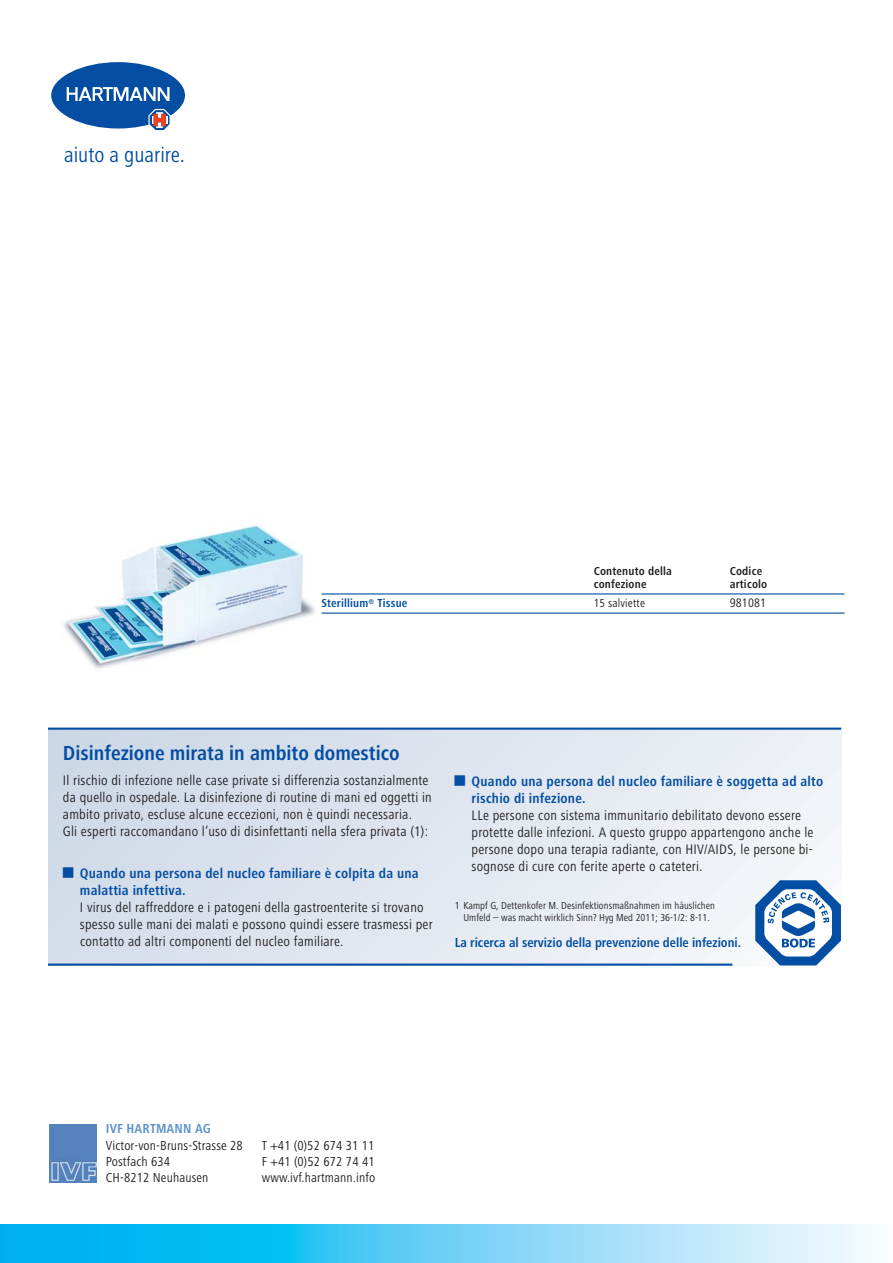
<style>
.page{position:relative;width:893px;height:1263px;background:#fff}
.page>*{position:absolute;margin:0;border:0;box-sizing:border-box;transform-origin:0 0}
.t1{font:22.05px "Hartmann";color:#034ea2}
.t2{font:21px "Hartmann Bold+FEJDZK";color:#034ea2}
.t3{font:14.25px/17.1px "Hartmann Regular+SCCFYK";letter-spacing:.015em;color:#231f20}
.t4{font:14.25px/17.1px "Hartmann Bold+FEJDZK";letter-spacing:.015em;color:#034ea2}
.t5{font:13.5px/16.2px "Hartmann";letter-spacing:.01em;color:#231f20}
.t6{font:13.5px "Hartmann Bold+FEJDZK";color:#034ea2}
.t7{font:700 13.5px "Hartmann";letter-spacing:.01em;color:#5a91cc}
.t8{font:12.75px "Hartmann";letter-spacing:.015em;color:#231f20}
.t9{font:700 12px "Hartmann";letter-spacing:.015em;color:#231f20}
.t10{font:700 12px "Hartmann";letter-spacing:.015em;color:#034ea2}
.t11{font:12px "Hartmann";letter-spacing:.015em;color:#231f20}
.t12{font:10.5px/12.6px "Hartmann Regular+SCCFYK";letter-spacing:.005em;color:#231f20;text-align:center}
</style>
<div class="page">
<div style="left:49px;top:728px;width:792px;height:237px;background:linear-gradient(to right,#d0d9e7,#f3f5f8)"></div>
<hr style="left:49px;top:963px;width:683px;height:2px;background:#034ea2">
<hr style="left:49px;top:727px;width:792px;height:3px;background:#034ea2">
<svg style="left:755px;top:880px;width:86px;height:85px"></svg>
<hr style="left:321px;top:593px;width:523px;height:1px;background:#034ea2">
<hr style="left:321px;top:612px;width:523px;height:2px;background:#034ea2">
<img style="left:63px;top:524px;width:252px;height:145px">
<svg style="left:0;top:1225px;width:872px;height:38px;background:#63d0f6"></svg>
<svg style="left:51px;top:62px;width:134px;height:68px"></svg>
<svg style="left:96px;top:1124px;width:1px;height:58px"></svg>
<img style="left:50px;top:1124px;width:46px;height:58px">
<h1 class="t1" style="left:64px;top:146px;width:122px">aiuto a guarire.</h1>
<p class="t9" style="left:594px;top:566px;width:80px">Contenuto della</p>
<p class="t9" style="left:730px;top:566px;width:34px">Codice</p>
<p class="t9" style="left:594px;top:579px;width:54px">confezione</p>
<p class="t9" style="left:730px;top:579px;width:39px">articolo</p>
<p class="t10" style="left:321px;top:599px;width:87px">Sterillium<sup>®</sup> Tissue</p>
<p class="t11" style="left:594px;top:599px;width:53px">15 salviette</p>
<p class="t8" style="left:730px;top:598px;width:38px">981081</p>
<h2 class="t2" style="left:63px;top:745px;width:338px">Disinfezione mirata in ambito domestico</h2>
<p class="t3" style="left:63px;top:773px;width:370px">Il rischio di infezione nelle case private si differenzia sostanzialmente da quello in ospedale. La disinfezione di routine di mani ed oggetti in ambito privato, escluse alcune eccezioni, non è quindi necessaria.<br>Gli esperti raccomandano l’uso di disinfettanti nella sfera privata (1):</p>
<p class="t4" style="left:80px;top:866px;width:340px;text-indent:-17px">■ Quando una persona del nucleo familiare è colpita da una malattia infettiva.</p>
<p class="t3" style="left:80px;top:900px;width:354px">I virus del raffreddore e i patogeni della gastroenterite si trovano spesso sulle mani dei malati e possono quindi essere trasmessi per contatto ad altri componenti del nucleo familiare.</p>
<p class="t4" style="left:472px;top:774px;width:353px;text-indent:-17px">■ Quando una persona del nucleo familiare è soggetta ad alto rischio di infezione.</p>
<p class="t3" style="left:472px;top:808px;width:343px">LLe persone con sistema immunitario debilitato devono essere protette dalle infezioni. A questo gruppo appartengono anche le persone dopo una terapia radiante, con HIV/AIDS, le persone bi&shy;sognose di cure con ferite aperte o cateteri.</p>
<p class="t12" style="left:455px;top:900px;width:262px">1 Kampf G, Dettenkofer M. Desinfektionsmaßnahmen im häuslichen<br>Umfeld – was macht wirklich Sinn? Hyg Med 2011; 36-1/2: 8-11.</p>
<p class="t6" style="left:455px;top:937px;width:288px">La ricerca al servizio della prevenzione delle infezioni.</p>
<p class="t7" style="left:106px;top:1124px;width:106px">IVF HARTMANN AG</p>
<p class="t5" style="left:106px;top:1138px;width:139px">Victor-von-Bruns-Strasse 28<br>Postfach 634<br>CH-8212 Neuhausen</p>
<p class="t5" style="left:262px;top:1138px;width:115px;text-align:justify">T +41 (0)52 674 31 11<br>F +41 (0)52 672 74 41 www.ivf.hartmann.info</p>
</div>
